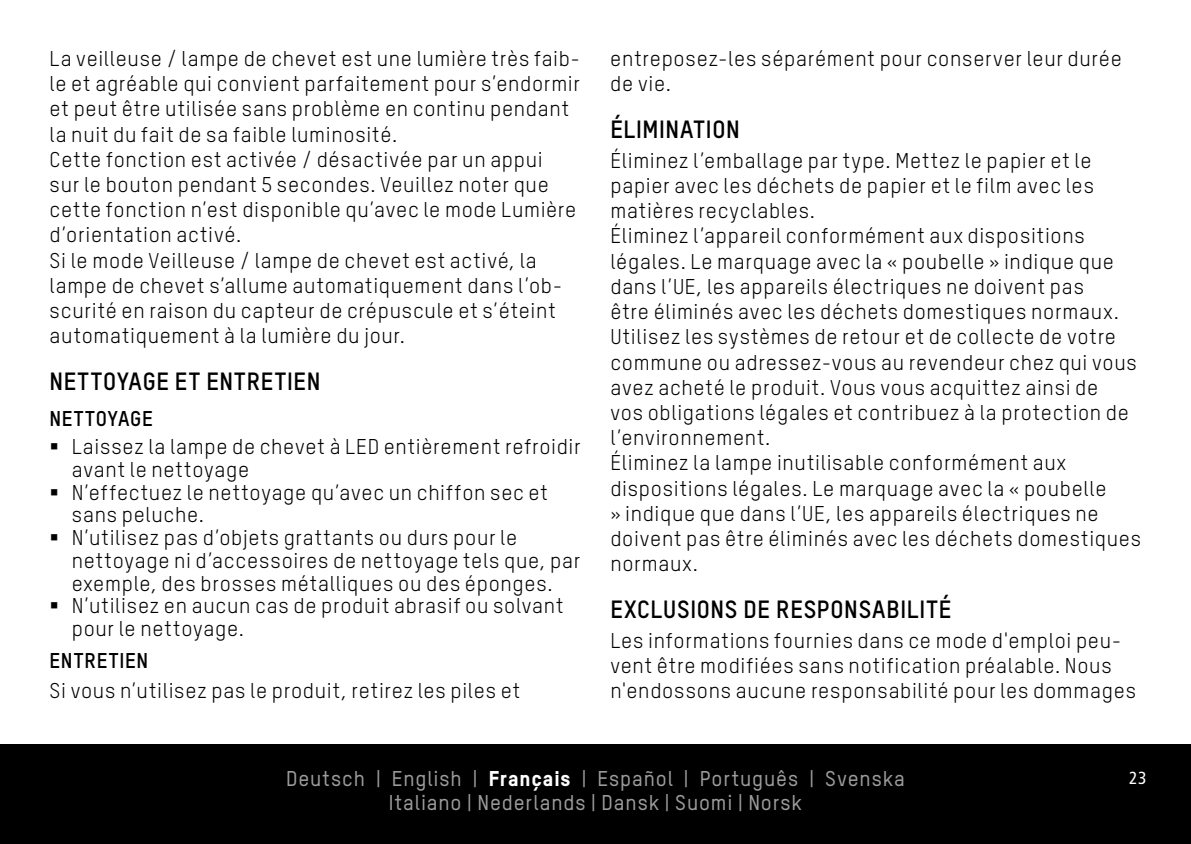
<style>
.page{position:relative;width:1191px;height:844px;background:#fff}
.page>*{position:absolute;margin:0;border:0;box-sizing:border-box;transform-origin:0 0}
.t1{font:700 24.5px "TSTARPRO";letter-spacing:.03em;color:#000}
.t2{font:21px/25.2px "TSTARPRO";letter-spacing:.035em;color:#000}
.t3{font:500 21px/24.5px "TSTARPRO";letter-spacing:.045em;color:#9c9c9d;text-align:center}
.t4{font:700 21px "TSTARPRO";letter-spacing:.035em;color:#000}
.t5{font:condensed 17.5px "Frutiger LT Std";color:#fff}
.s1{font-weight:800;color:#fff}
</style>
<div class="page">
<div style="left:0;top:744px;width:1191px;height:99px;background:#000"></div>
<p class="t2" style="left:50px;top:45px;width:532px">La veilleuse / lampe de chevet est une lumière très faib&shy;le et agréable qui convient parfaitement pour s’endormir et peut être utilisée sans problème en continu pendant la nuit du fait de sa faible luminosité.<br>Cette fonction est activée / désactivée par un appui<br>sur le bouton pendant 5 secondes. Veuillez noter que cette fonction n’est disponible qu’avec le mode Lumière d’orientation activé.<br>Si le mode Veilleuse / lampe de chevet est activé, la lampe de chevet s’allume automatiquement dans l’ob&shy;scurité en raison du capteur de crépuscule et s’éteint automatiquement à la lumière du jour.</p>
<p class="t1" style="left:50px;top:364px;width:272px">NETTOYAGE ET ENTRETIEN</p>
<p class="t4" style="left:50px;top:404px;width:105px">NETTOYAGE</p>
<p class="t2" style="left:72px;top:434px;width:510px;line-height:22.8px;text-indent:-22px">▪ Laissez la lampe de chevet à LED entièrement refroidir avant le nettoyage</p>
<p class="t2" style="left:72px;top:479px;width:478px;line-height:22.8px;text-indent:-22px">▪ N’effectuez le nettoyage qu’avec un chiffon sec et sans peluche.</p>
<p class="t2" style="left:72px;top:525px;width:510px;line-height:22.8px;text-indent:-22px">▪ N’utilisez pas d’objets grattants ou durs pour le nettoyage ni d’accessoires de nettoyage tels que, par exemple, des brosses métalliques ou des éponges.</p>
<p class="t2" style="left:72px;top:593px;width:493px;line-height:22.8px;text-indent:-22px">▪ N’utilisez en aucun cas de produit abrasif ou solvant pour le nettoyage.</p>
<p class="t4" style="left:50px;top:645px;width:100px">ENTRETIEN</p>
<p class="t2" style="left:50px;top:676px;width:472px">Si vous n’utilisez pas le produit, retirez les piles et</p>
<p class="t2" style="left:610px;top:45px;width:513px">entreposez-les séparément pour conserver leur durée de vie.</p>
<p class="t1" style="left:610px;top:112px;width:131px">ÉLIMINATION</p>
<p class="t2" style="left:610px;top:147px;width:532px">Éliminez l’emballage par type. Mettez le papier et le papier avec les déchets de papier et le film avec les matières recyclables.<br>Éliminez l’appareil conformément aux dispositions légales. Le marquage avec la « poubelle » indique que dans l’UE, les appareils électriques ne doivent pas<br>être éliminés avec les déchets domestiques normaux.<br>Utilisez les systèmes de retour et de collecte de votre commune ou adressez-vous au revendeur chez qui vous avez acheté le produit. Vous vous acquittez ainsi de<br>vos obligations légales et contribuez à la protection de l’environnement.<br>Éliminez la lampe inutilisable conformément aux dispositions légales. Le marquage avec la « poubelle<br>» indique que dans l’UE, les appareils électriques ne doivent pas être éliminés avec les déchets domestiques normaux.</p>
<p class="t1" style="left:610px;top:592px;width:342px">EXCLUSIONS DE RESPONSABILITÉ</p>
<p class="t2" style="left:610px;top:626px;width:527px">Les informations fournies dans ce mode d'emploi peu&shy;vent être modifiées sans notification préalable. Nous n'endossons aucune responsabilité pour les dommages</p>
<p class="t3" style="left:286px;top:764px;width:620px">Deutsch | English | <span class="s1">Français</span> | Español | Português | Svenska<br>Italiano | Nederlands | Dansk | Suomi | Norsk</p>
<p class="t5" style="left:1129px;top:767px;width:19px">23</p>
</div>
